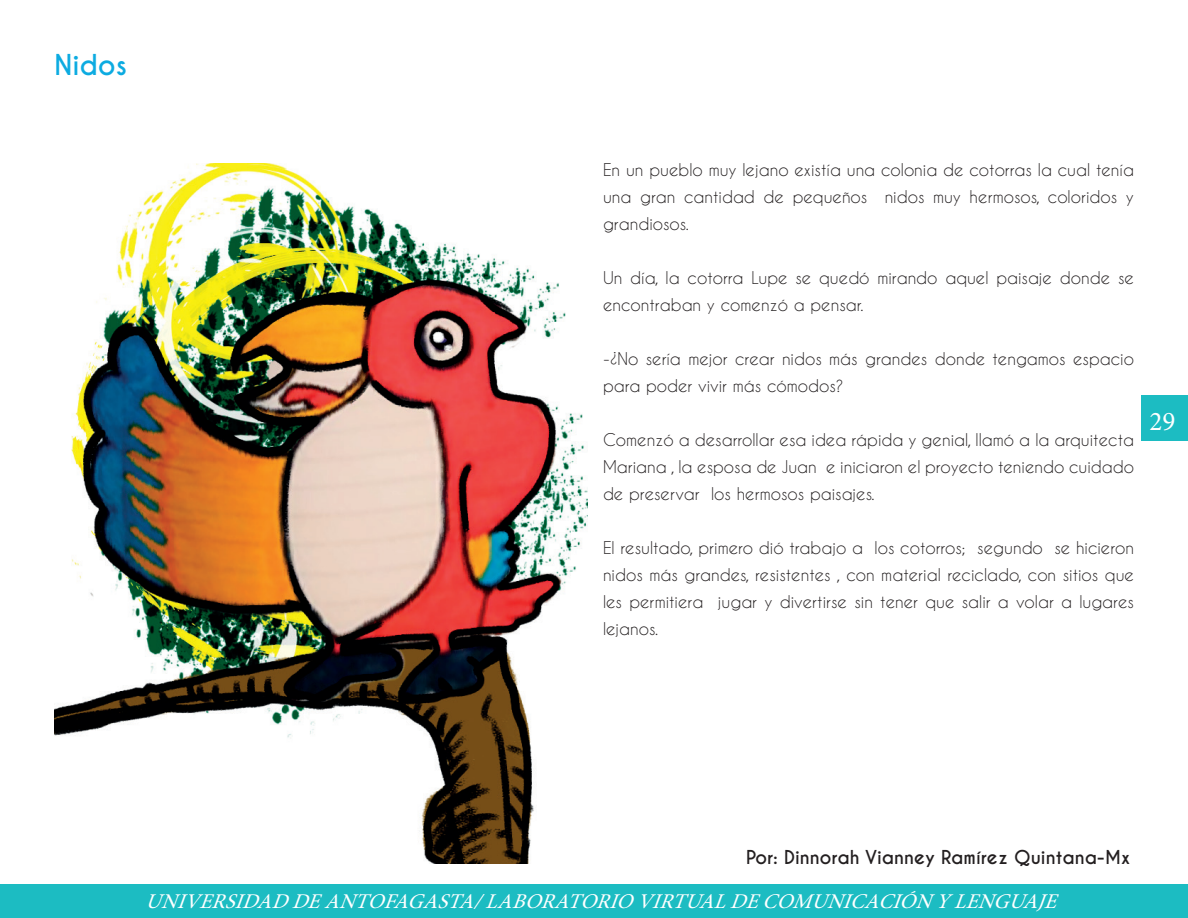
<style>
.page{position:relative;width:1188px;height:918px;background:#fff}
.page>*{position:absolute;margin:0;border:0;box-sizing:border-box;transform-origin:0 0}
.t1{font:700 27px "Caviar Dreams";color:#0cabe1}
.t2{font:27px "Minion Pro";color:#fff}
.t3{font:italic 21px "Minion Pro";color:#fff}
.t4{font:700 18px "Caviar Dreams";color:#231f20}
.t5{font:16.5px/27px "Caviar Dreams";color:#231f20;text-align:justify}
</style>
<div class="page">
<div style="left:1142px;top:395px;width:46px;height:46px;background:#1cbcc2"></div>
<div style="left:0;top:884px;width:1188px;height:34px;background:#1cbcc2"></div>
<img style="left:55px;top:163px;width:533px;height:701px">
<h1 class="t1" style="left:55px;top:49px;width:74px">Nidos</h1>
<p class="t5" style="left:603px;top:156px;width:533px">En un pueblo muy lejano existía una colonia de cotorras la cual tenía una gran cantidad de pequeños nidos muy hermosos, coloridos y grandiosos.</p>
<p class="t5" style="left:603px;top:264px;width:533px">Un día, la cotorra Lupe se quedó mirando aquel paisaje donde se encontraban y comenzó a pensar.</p>
<p class="t5" style="left:603px;top:345px;width:533px">-¿No sería mejor crear nidos más grandes donde tengamos espacio para poder vivir más cómodos?</p>
<p class="t5" style="left:603px;top:426px;width:533px">Comenzó a desarrollar esa idea rápida y genial, llamó a la arquitecta Mariana , la esposa de Juan e iniciaron el proyecto teniendo cuidado de preservar los hermosos paisajes.</p>
<p class="t5" style="left:603px;top:534px;width:533px">El resultado, primero dió trabajo a los cotorros; segundo se hicieron nidos más grandes, resistentes , con material reciclado, con sitios que les permitiera jugar y divertirse sin tener que salir a volar a lugares lejanos.</p>
<h1 class="t2" style="left:1150px;top:403px;width:27px">29</h1>
<p class="t4" style="left:746px;top:846px;width:385px">Por: Dinnorah Vianney Ramírez Quintana-Mx</p>
<p class="t3" style="left:145px;top:887px;width:922px">UNIVERSIDADDEANTOFAGASTA/LABORATORIOVIRTUALDECOMUNICACIÓNYLENGUAJE</p>
</div>
